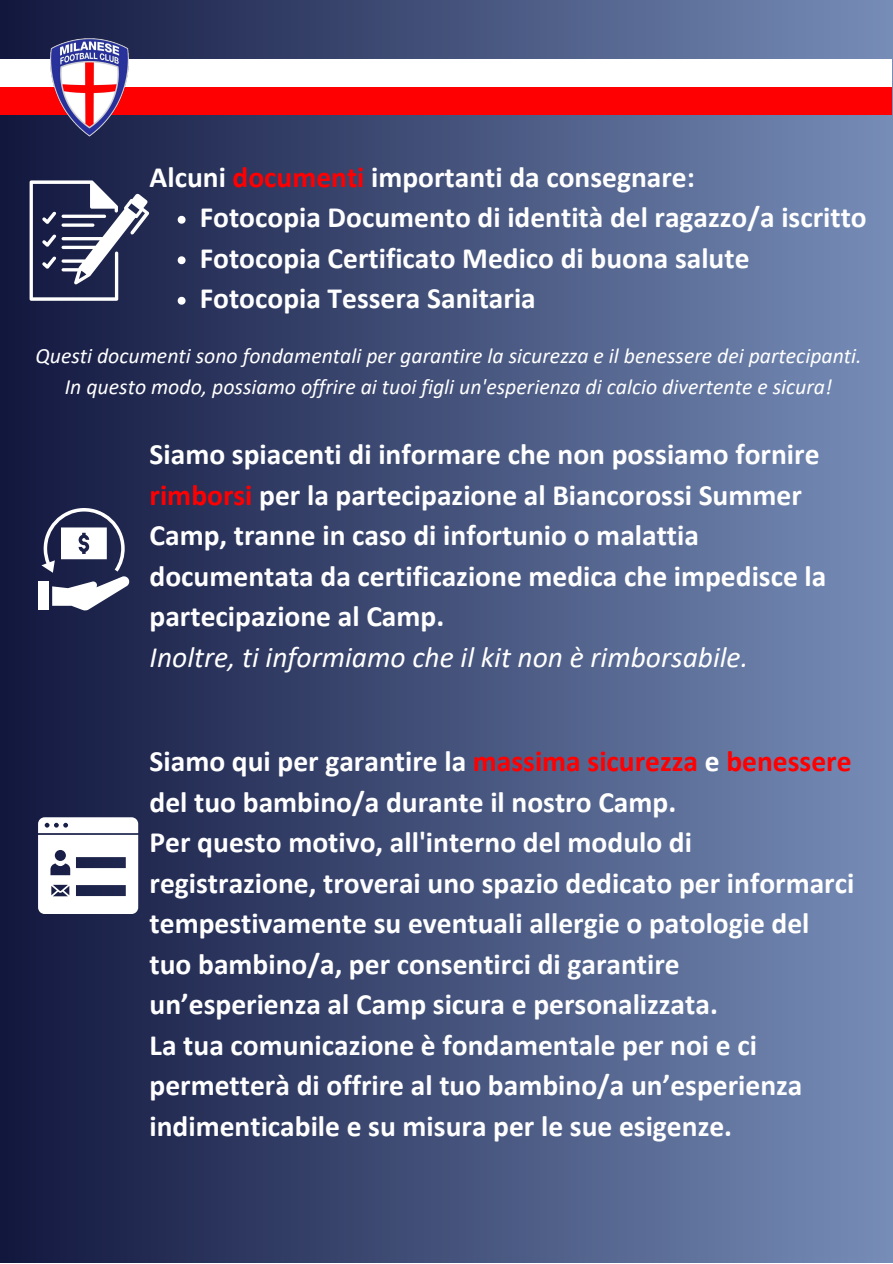
<style>
.page{position:relative;width:893px;height:1264px;background:#fff}
.page>*{position:absolute;margin:0;border:0;box-sizing:border-box;transform-origin:0 0}
.t1{font:700 29.55px/40.5px "Calibri";color:#fff}
.t2{font:italic 29.55px "Calibri";color:#fff}
.t3{font:700 29.4px/40.5px "Calibri";color:#fff}
.t4{font:italic 21.75px/30.3px "Calibri";color:#fff;text-align:center}
.s1{color:#fe0001}
</style>
<div class="page">
<div style="left:0;top:0;width:892px;height:1262px;background:linear-gradient(to right,#12173e,#768db8)"></div>
<div style="left:0;top:59px;width:891px;height:28px;background:#fff"></div>
<div style="left:0;top:87px;width:891px;height:28px;background:#fe0001"></div>
<img style="left:49px;top:36px;width:80px;height:102px">
<svg style="left:30px;top:180px;width:119px;height:121px"></svg>
<div style="left:38px;top:581px;width:11px;height:29px;background:#fff"></div>
<svg style="left:41px;top:507px;width:88px;height:103px"></svg>
<svg style="left:38px;top:817px;width:100px;height:97px"></svg>
<svg style="left:178px;top:216px;width:7px;height:8px"></svg>
<svg style="left:178px;top:256px;width:7px;height:8px"></svg>
<svg style="left:178px;top:297px;width:7px;height:8px"></svg>
<p class="t3" style="left:149px;top:159px;width:546px">Alcuni <span class="s1">documenti</span> importanti da consegnare:</p>
<p class="t3" style="left:200px;top:199px;width:668px">Fotocopia Documento di identità del ragazzo/a iscritto<br>Fotocopia Certificato Medico di buona salute<br>Fotocopia Tessera Sanitaria</p>
<p class="t4" style="left:35px;top:342px;width:827px">Questi documenti sono fondamentali per garantire la sicurezza e il benessere dei partecipanti.<br>In questo modo, possiamo offrire ai tuoi figli un'esperienza di calcio divertente e sicura!</p>
<p class="t1" style="left:149px;top:436px;width:678px">Siamo spiacenti di informare che non possiamo fornire <span class="s1">rimborsi</span> per la partecipazione al Biancorossi Summer Camp, tranne in caso di infortunio o malattia documentata da certificazione medica che impedisce la partecipazione al Camp.</p>
<p class="t2" style="left:149px;top:644px;width:600px">Inoltre, ti informiamo che il kit non è rimborsabile.</p>
<p class="t1" style="left:149px;top:743px;width:706px">Siamo qui per garantire la <span class="s1">massima sicurezza</span> e <span class="s1">benessere </span>del tuo bambino/a durante il nostro Camp.<br>Per questo motivo, all'interno del modulo di registrazione, troverai uno spazio dedicato per informarci tempestivamente su eventuali allergie o patologie del tuo bambino/a, per consentirci di garantire un’esperienza al Camp sicura e personalizzata.<br>La tua comunicazione è fondamentale per noi e ci permetterà di offrire al tuo bambino/a un’esperienza indimenticabile e su misura per le sue esigenze.</p>
</div>
